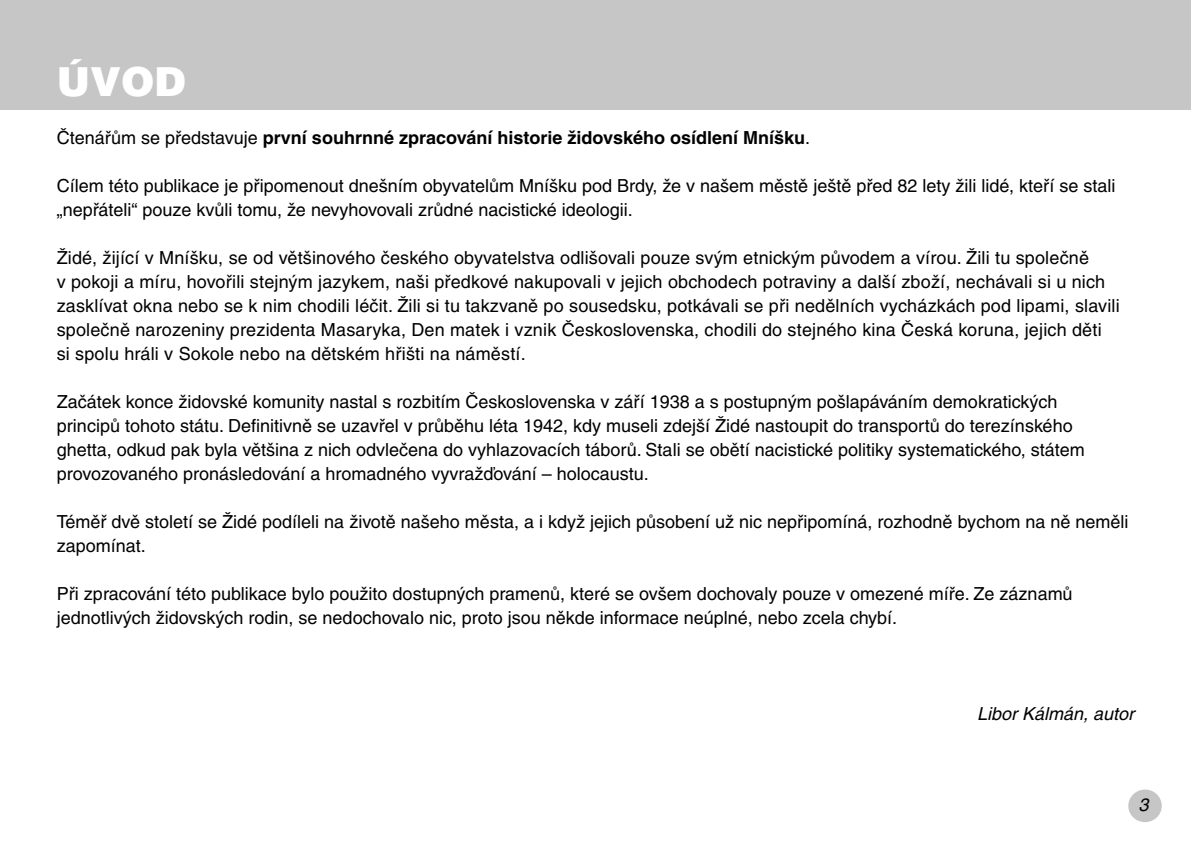
<style>
.page{position:relative;width:1191px;height:842px;background:#fff}
.page>*{position:absolute;margin:0;border:0;box-sizing:border-box;transform-origin:0 0}
.t1{font:900 40px "Helvetica CE";color:#fff}
.t2{font:18px/24px "Helvetica CE";color:#000}
.t3{font:700 18px "Helvetica CE";color:#000}
.t4{font:italic 18px "Helvetica CE";color:#000}
.s1{font-weight:400}
</style>
<div class="page">
<div style="left:0;top:0;width:1191px;height:109px;background:#c6c6c6"></div>
<div style="left:1128px;top:789px;width:33px;height:33px;background:#c6c6c6;border-radius:50%"></div>
<h1 class="t1" style="left:57px;top:58px;width:130px">ÚVOD</h1>
<p class="t3" style="left:57px;top:127px;width:755px"><span class="s1">Čtenářům se představuje</span> první souhrnné zpracování historie židovského osídlení Mníšku<span class="s1">.</span></p>
<p class="t2" style="left:57px;top:174px;width:1060px">Cílem této publikace je připomenout dnešním obyvatelům Mníšku pod Brdy, že v našem městě ještě před 82 lety žili lidé, kteří se stali „nepřáteli“ pouze kvůli tomu, že nevyhovovali zrůdné nacistické ideologii.</p>
<p class="t2" style="left:57px;top:246px;width:1064px">Židé, žijící v Mníšku, se od většinového českého obyvatelstva odlišovali pouze svým etnickým původem a vírou. Žili tu společně<br>v pokoji a míru, hovořili stejným jazykem, naši předkové nakupovali v jejich obchodech potraviny a další zboží, nechávali si u nich zasklívat okna nebo se k nim chodili léčit. Žili si tu takzvaně po sousedsku, potkávali se při nedělních vycházkách pod lipami, slavili společně narozeniny prezidenta Masaryka, Den matek i vznik Československa, chodili do stejného kina Česká koruna, jejich děti<br>si spolu hráli v Sokole nebo na dětském hřišti na náměstí.</p>
<p class="t2" style="left:57px;top:390px;width:1029px">Začátek konce židovské komunity nastal s rozbitím Československa v září 1938 a s postupným pošlapáváním demokratických principů tohoto státu. Definitivně se uzavřel v průběhu léta 1942, kdy museli zdejší Židé nastoupit do transportů do terezínského ghetta, odkud pak byla většina z nich odvlečena do vyhlazovacích táborů. Stali se obětí nacistické politiky systematického, státem provozovaného pronásledování a hromadného vyvražďování – holocaustu.</p>
<p class="t2" style="left:57px;top:510px;width:1073px">Téměř dvě století se Židé podíleli na životě našeho města, a i když jejich působení už nic nepřipomíná, rozhodně bychom na ně neměli zapomínat.</p>
<p class="t2" style="left:57px;top:582px;width:1017px">Při zpracování této publikace bylo použito dostupných pramenů, které se ovšem dochovaly pouze v omezené míře. Ze záznamů jednotlivých židovských rodin, se nedochovalo nic, proto jsou někde informace neúplné, nebo zcela chybí.</p>
<p class="t4" style="left:977px;top:703px;width:159px">Libor Kálmán, autor</p>
<p class="t4" style="left:1138px;top:794px;width:12px">3</p>
</div>
